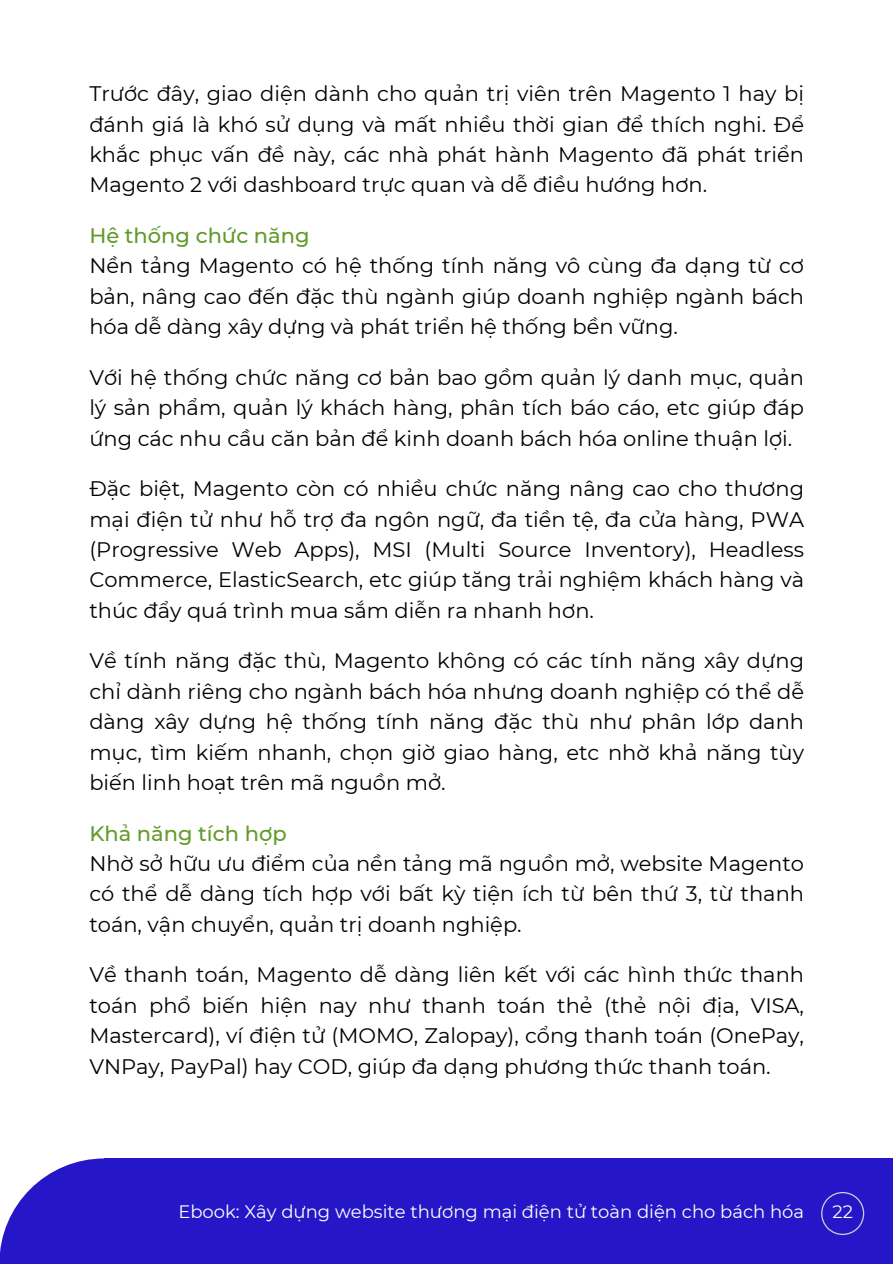
<style>
.page{position:relative;width:893px;height:1264px;background:#fff}
.page>*{position:absolute;margin:0;border:0;box-sizing:border-box;transform-origin:0 0}
.t1{font:21px/30.3px "Montserrat";color:#000;text-align:justify}
.t2{font:500 21px "Montserrat";color:#629a2b}
.t3{font:18px "Montserrat";color:#fff}
</style>
<div class="page">
<svg style="left:0;top:1158px;width:104px;height:105px;fill:#2516c7"></svg>
<div style="left:104px;top:1158px;width:788px;height:105px;background:#2516c7"></div>
<svg style="left:821px;top:1192px;width:43px;height:42px"></svg>
<p class="t1" style="left:89px;top:78px;width:716px">Trước đây, giao diện dành cho quản trị viên trên Magento 1 hay bị đánh giá là khó sử dụng và mất nhiều thời gian để thích nghi. Để khắc phục vấn đề này, các nhà phát hành Magento đã phát triển Magento 2 với dashboard trực quan và dễ điều hướng hơn.</p>
<p class="t2" style="left:89px;top:222px;width:222px">Hệ thống chức năng</p>
<p class="t1" style="left:89px;top:251px;width:716px">Nền tảng Magento có hệ thống tính năng vô cùng đa dạng từ cơ bản, nâng cao đến đặc thù ngành giúp doanh nghiệp ngành bách hóa dễ dàng xây dựng và phát triển hệ thống bền vững.</p>
<p class="t1" style="left:89px;top:362px;width:716px">Với hệ thống chức năng cơ bản bao gồm quản lý danh mục, quản lý sản phẩm, quản lý khách hàng, phân tích báo cáo, etc giúp đáp ứng các nhu cầu căn bản để kinh doanh bách hóa online thuận lợi.</p>
<p class="t1" style="left:89px;top:473px;width:716px">Đặc biệt, Magento còn có nhiều chức năng nâng cao cho thương mại điện tử như hỗ trợ đa ngôn ngữ, đa tiền tệ, đa cửa hàng, PWA (Progressive Web Apps), MSI (Multi Source Inventory), Headless Commerce, ElasticSearch, etc giúp tăng trải nghiệm khách hàng và thúc đẩy quá trình mua sắm diễn ra nhanh hơn.</p>
<p class="t1" style="left:89px;top:645px;width:716px">Về tính năng đặc thù, Magento không có các tính năng xây dựng chỉ dành riêng cho ngành bách hóa nhưng doanh nghiệp có thể dễ dàng xây dựng hệ thống tính năng đặc thù như phân lớp danh mục, tìm kiếm nhanh, chọn giờ giao hàng, etc nhờ khả năng tùy biến linh hoạt trên mã nguồn mở.</p>
<p class="t2" style="left:89px;top:820px;width:199px">Khả năng tích hợp</p>
<p class="t1" style="left:89px;top:848px;width:716px">Nhờ sở hữu ưu điểm của nền tảng mã nguồn mở, website Magento có thể dễ dàng tích hợp với bất kỳ tiện ích từ bên thứ 3, từ thanh toán, vận chuyển, quản trị doanh nghiệp.</p>
<p class="t1" style="left:89px;top:959px;width:716px">Về thanh toán, Magento dễ dàng liên kết với các hình thức thanh toán phổ biến hiện nay như thanh toán thẻ (thẻ nội địa, VISA, Mastercard), ví điện tử (MOMO, Zalopay), cổng thanh toán (OnePay, VNPay, PayPal) hay COD, giúp đa dạng phương thức thanh toán.</p>
<p class="t3" style="left:178px;top:1200px;width:627px">Ebook: Xây dựng website thương mại điện tử toàn diện cho bách hóa</p>
<p class="t3" style="left:832px;top:1200px;width:22px">22</p>
</div>
